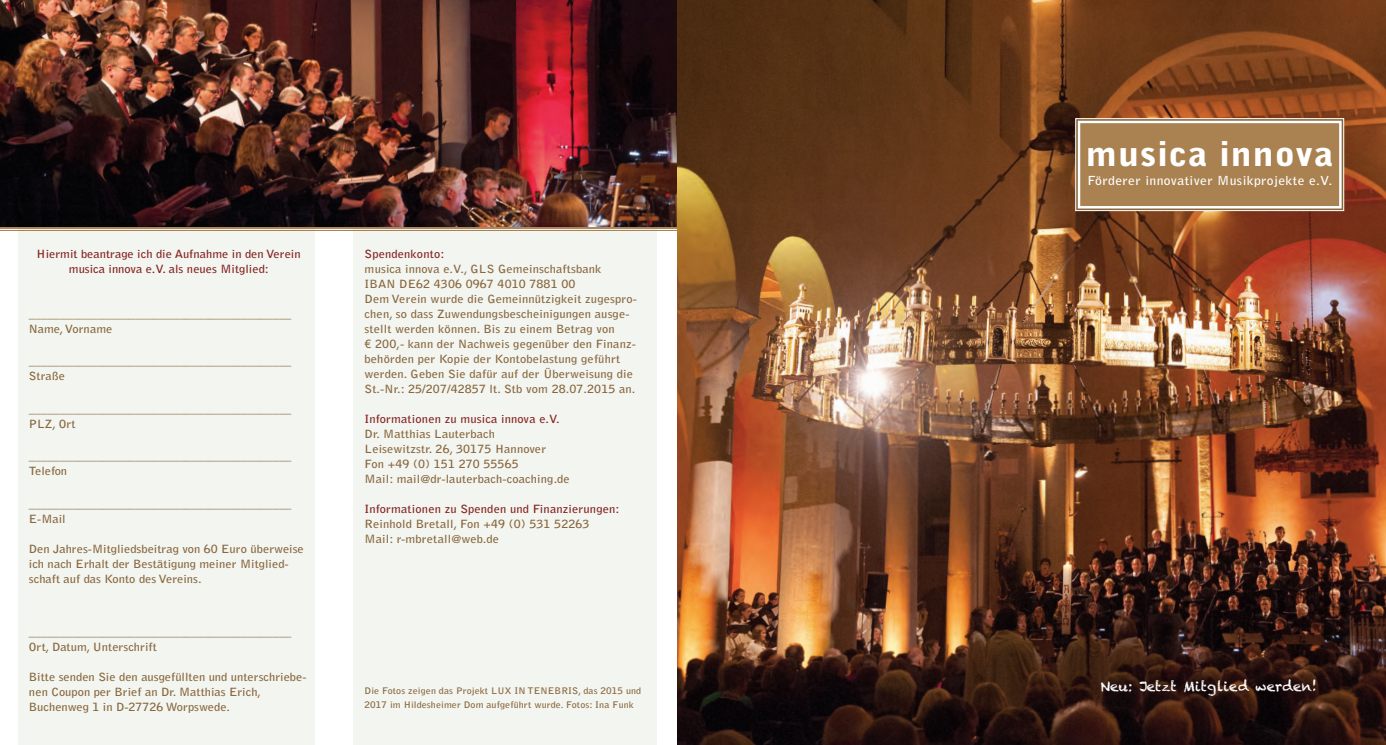
<style>
.page{position:relative;width:1386px;height:745px;background:#fff}
.page>*{position:absolute;margin:0;border:0;box-sizing:border-box;transform-origin:0 0}
.t1{font:900 33.75px "Bell Gothic Std";letter-spacing:.025em;color:#fff;scale:1.11 1}
.t2{font:13.75px "Chalkduster";color:#fff}
.t3{font:700 12.38px "Bell Gothic Std";letter-spacing:.025em;color:#fff;scale:1.11 1}
.t4{font:700 11.25px/15px "Bell Gothic Std";letter-spacing:.01em;color:#88673e;scale:1.11 1}
.t5{font:700 11.25px/15px "Bell Gothic Std";letter-spacing:.01em;color:#842321;text-align:center;scale:1.11 1}
.t6{font:700 9px/13.8px "Bell Gothic Std";letter-spacing:.01em;color:#88673e;scale:1.11 1}
</style>
<div class="page">
<div style="left:19px;top:227px;width:296px;height:517px;background:#f3f5f0"></div>
<div style="left:354px;top:227px;width:303px;height:517px;background:#f3f5f0"></div>
<img style="left:0;top:0;width:677px;height:230px">
<img style="left:677px;top:0;width:708px;height:744px">
<svg style="left:1074px;top:118px;width:270px;height:93px;background:#ab8456"></svg>
<div style="left:1077px;top:121px;width:264px;height:87px;border:2px solid #fff"></div>
<p class="t5" style="left:37px;top:246px;width:239px">Hiermit beantrage ich die Aufnahme in den Verein musica innova e.V. als neues Mitglied:</p>
<p class="t4" style="left:29px;top:306px;width:238px">__________________________________________<br>Name, Vorname</p>
<p class="t4" style="left:29px;top:353px;width:238px">__________________________________________<br>Straße</p>
<p class="t4" style="left:29px;top:401px;width:238px">__________________________________________<br>PLZ, Ort</p>
<p class="t4" style="left:29px;top:448px;width:238px">__________________________________________<br>Telefon</p>
<p class="t4" style="left:29px;top:496px;width:238px">__________________________________________<br>E-Mail</p>
<p class="t4" style="left:29px;top:541px;width:249px">Den Jahres-Mitgliedsbeitrag von 60 Euro überweise ich nach Erhalt der Bestätigung meiner Mitglied&shy;schaft auf das Konto des Vereins.</p>
<p class="t4" style="left:29px;top:623px;width:238px">__________________________________________<br>Ort, Datum, Unterschrift</p>
<p class="t4" style="left:29px;top:668px;width:252px">Bitte senden Sie den ausgefüllten und unterschriebe&shy;nen Coupon per Brief an Dr. Matthias Erich,<br>Buchenweg 1 in D-27726 Worpswede.</p>
<p class="t5" style="left:364px;top:246px;width:74px">Spendenkonto:</p>
<p class="t4" style="left:364px;top:261px;width:247px">musica innova e.V., GLS Gemeinschaftsbank<br>IBAN DE62 4306 0967 4010 7881 00<br>Dem Verein wurde die Gemeinnützigkeit zugespro&shy;chen, so dass Zuwendungsbescheinigungen ausge&shy;stellt werden können. Bis zu einem Betrag von<br>€ 200,- kann der Nachweis gegenüber den Finanz&shy;behörden per Kopie der Kontobelastung geführt werden. Geben Sie dafür auf der Überweisung die St.-Nr.: 25/207/42857 lt. Stb vom 28.07.2015 an.</p>
<p class="t5" style="left:364px;top:411px;width:177px">Informationen zu musica innova e.V.</p>
<p class="t4" style="left:364px;top:426px;width:186px">Dr. Matthias Lauterbach<br>Leisewitzstr. 26, 30175 Hannover<br>Fon +49 (0) 151 270 55565<br>Mail: mail@dr-lauterbach-coaching.de</p>
<p class="t5" style="left:364px;top:501px;width:231px">Informationen zu Spenden und Finanzierungen:</p>
<p class="t4" style="left:364px;top:516px;width:204px">Reinhold Bretall, Fon +49 (0) 531 52263<br>Mail: r-mbretall@web.de</p>
<p class="t6" style="left:364px;top:684px;width:251px">Die Fotos zeigen das Projekt LUX IN TENEBRIS, das 2015 und<br>2017 im Hildesheimer Dom aufgeführt wurde. Fotos: Ina Funk</p>
<h1 class="t1" style="left:1086px;top:134px;width:224px">musica innova</h1>
<p class="t3" style="left:1087px;top:173px;width:222px">Förderer innovativer Musikprojekte e.V.</p>
<p class="t2" style="left:1100px;top:677px;width:218px">Neu: Jetzt Mitglied werden!</p>
</div>
